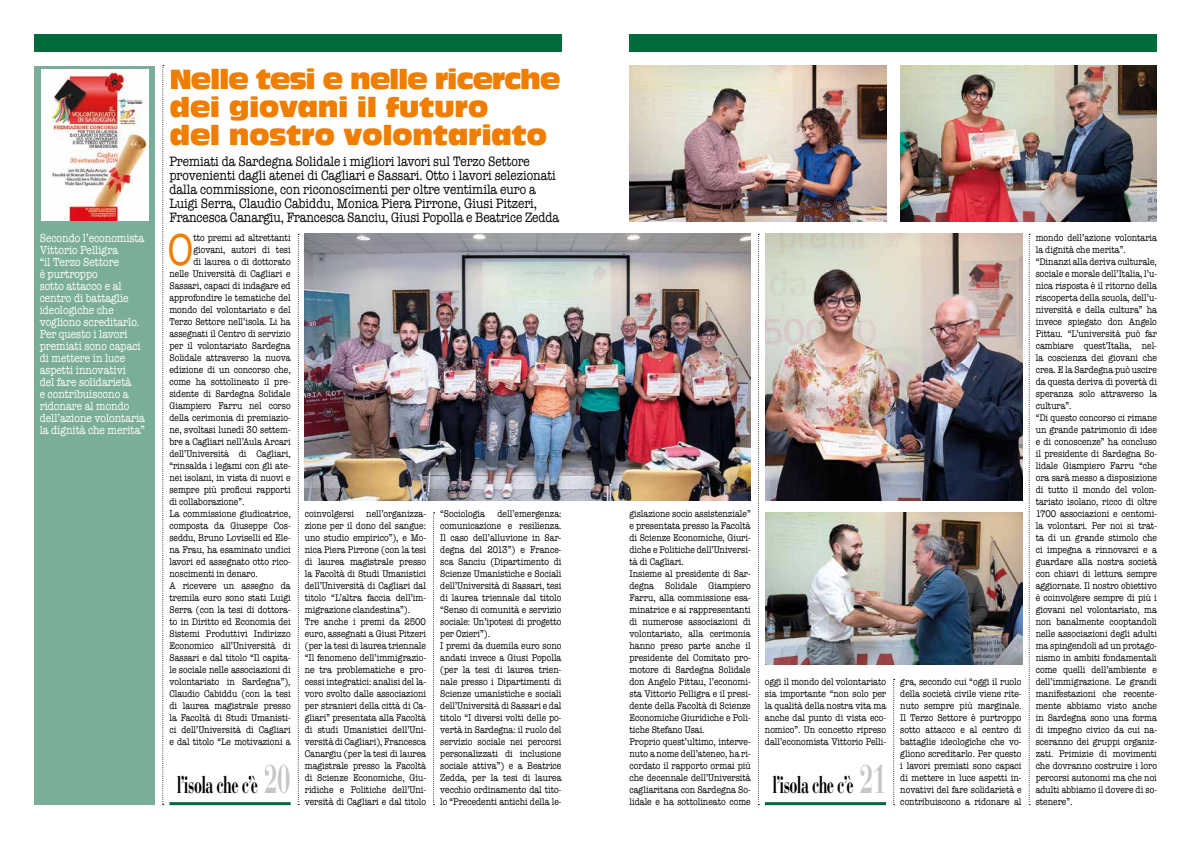
<style>
.page{position:relative;width:1191px;height:842px;background:#fff}
.page>*{position:absolute;margin:0;border:0;box-sizing:border-box;transform-origin:0 0}
.t1{font:45.7px "American Typewriter";color:#ef7d00;scale:.85 1}
.t2{font:27px/28px "Antique Olive Compact";letter-spacing:-.02em;color:#ef7d00}
.t3{font:700 24px "Bauer Bodoni";letter-spacing:-.045em;color:#000;scale:.6 1}
.t4{font:14px/14px "American Typewriter";color:#000;scale:.85 1}
.t5{font:12px/12px "American Typewriter";color:#fff;scale:.85 1}
.t6{font:10px/12px "American Typewriter";color:#000;scale:.85 1}
.s1{font-size:40px;color:#c6c6c6}
</style>
<div class="page">
<div style="left:34px;top:34px;width:527px;height:17px;background:#006a3b"></div>
<div style="left:629px;top:34px;width:528px;height:17px;background:#006a3b"></div>
<svg style="left:758px;top:234px;width:1px;height:571px"></svg>
<svg style="left:298px;top:234px;width:1px;height:571px"></svg>
<svg style="left:893px;top:679px;width:1px;height:126px"></svg>
<svg style="left:433px;top:512px;width:1px;height:293px"></svg>
<svg style="left:1028px;top:234px;width:2px;height:571px"></svg>
<hr style="left:169px;top:802px;width:122px;height:3px;background:#006a3b">
<svg style="left:162px;top:65px;width:2px;height:740px"></svg>
<hr style="left:765px;top:802px;width:121px;height:3px;background:#006a3b">
<div style="left:35px;top:66px;width:120px;height:739px;background:#7bae98"></div>
<img style="left:41px;top:70px;width:108px;height:151px">
<img style="left:305px;top:234px;width:445px;height:266px">
<img style="left:629px;top:65px;width:257px;height:157px">
<img style="left:766px;top:512px;width:256px;height:152px">
<img style="left:900px;top:65px;width:257px;height:157px">
<img style="left:765px;top:234px;width:257px;height:266px">
<p class="t5" style="left:40px;top:232px;width:125px">Secondo l’economista<br>Vittorio Pelligra<br>“il Terzo Settore<br>è purtroppo<br>sotto attacco e al centro di battaglie ideologiche che vogliono screditarlo.<br>Per questo i lavori premiati sono capaci di mettere in luce aspetti innovativi<br>del fare solidarietà<br>e contribuiscono a ridonare al mondo dell’azione volontaria la dignità che merita”</p>
<h2 class="t2" style="left:169px;top:63px;width:392px">Nelle tesi e nelle ricerche dei giovani il futuro<br>del nostro volontariato</h2>
<p class="t4" style="left:169px;top:153px;width:460px">Premiati da Sardegna Solidale i migliori lavori sul Terzo Settore provenienti dagli atenei di Cagliari e Sassari. Otto i lavori selezionati dalla commissione, con riconoscimenti per oltre ventimila euro a Luigi Serra, Claudio Cabiddu, Monica Piera Pirrone, Giusi Pitzeri, Francesca Canargiu, Francesca Sanciu, Giusi Popolla e Beatrice Zedda</p>
<h1 class="t1" style="left:168px;top:215px;width:31px">O</h1>
<p class="t6" style="left:193px;top:232px;width:116px">tto premi ad altrettanti</p>
<p class="t6" style="left:193px;top:244px;width:116px">giovani, autori di tesi</p>
<p class="t6" style="left:193px;top:256px;width:116px">di laurea o di dottorato</p>
<p class="t6" style="left:169px;top:268px;width:144px">nelle Università di Cagliari e</p>
<p class="t6" style="left:169px;top:280px;width:144px">Sassari, capaci di indagare ed</p>
<p class="t6" style="left:169px;top:292px;width:144px">approfondire le tematiche del</p>
<p class="t6" style="left:169px;top:304px;width:144px">mondo del volontariato e del</p>
<p class="t6" style="left:169px;top:316px;width:144px">Terzo Settore nell’isola. Li ha</p>
<p class="t6" style="left:169px;top:328px;width:144px">assegnati il Centro di servizio</p>
<p class="t6" style="left:169px;top:340px;width:144px">per il volontariato Sardegna</p>
<p class="t6" style="left:169px;top:352px;width:144px">Solidale attraverso la nuova</p>
<p class="t6" style="left:169px;top:364px;width:144px">edizione di un concorso che,</p>
<p class="t6" style="left:169px;top:376px;width:144px">come ha sottolineato il pre-</p>
<p class="t6" style="left:169px;top:388px;width:144px">sidente di Sardegna Solidale</p>
<p class="t6" style="left:169px;top:400px;width:144px">Giampiero Farru nel corso</p>
<p class="t6" style="left:169px;top:412px;width:144px">della cerimonia di premiazio-</p>
<p class="t6" style="left:169px;top:424px;width:144px">ne, svoltasi lunedì 30 settem-</p>
<p class="t6" style="left:169px;top:436px;width:144px">bre a Cagliari nell’Aula Arcari</p>
<p class="t6" style="left:169px;top:448px;width:144px">dell’Università di Cagliari,</p>
<p class="t6" style="left:169px;top:460px;width:144px">“rinsalda i legami con gli ate-</p>
<p class="t6" style="left:169px;top:472px;width:144px">nei isolani, in vista di nuovi e</p>
<p class="t6" style="left:169px;top:484px;width:144px">sempre più proficui rapporti</p>
<p class="t6" style="left:169px;top:496px;width:90px">di collaborazione”.</p>
<p class="t6" style="left:169px;top:508px;width:144px">La commissione giudicatrice,</p>
<p class="t6" style="left:169px;top:520px;width:144px">composta da Giuseppe Cos-</p>
<p class="t6" style="left:169px;top:532px;width:144px">seddu, Bruno Loviselli ed Ele-</p>
<p class="t6" style="left:169px;top:544px;width:144px">na Frau, ha esaminato undici</p>
<p class="t6" style="left:169px;top:556px;width:144px">lavori ed assegnato otto rico-</p>
<p class="t6" style="left:169px;top:568px;width:105px">noscimenti in denaro.</p>
<p class="t6" style="left:169px;top:580px;width:144px">A ricevere un assegno da</p>
<p class="t6" style="left:169px;top:592px;width:144px">tremila euro sono stati Luigi</p>
<p class="t6" style="left:169px;top:604px;width:144px">Serra (con la tesi di dottora-</p>
<p class="t6" style="left:169px;top:616px;width:144px">to in Diritto ed Economia dei</p>
<p class="t6" style="left:169px;top:628px;width:144px">Sistemi Produttivi Indirizzo</p>
<p class="t6" style="left:169px;top:640px;width:144px">Economico all’Università di</p>
<p class="t6" style="left:169px;top:652px;width:144px">Sassari e dal titolo “Il capita-</p>
<p class="t6" style="left:169px;top:664px;width:144px">le sociale nelle associazioni di</p>
<p class="t6" style="left:169px;top:676px;width:144px">volontariato in Sardegna”),</p>
<p class="t6" style="left:169px;top:688px;width:144px">Claudio Cabiddu (con la tesi</p>
<p class="t6" style="left:169px;top:700px;width:144px">di laurea magistrale presso</p>
<p class="t6" style="left:169px;top:712px;width:144px">la Facoltà di Studi Umanisti-</p>
<p class="t6" style="left:169px;top:724px;width:144px">ci dell’Università di Cagliari</p>
<p class="t6" style="left:169px;top:736px;width:144px">e dal titolo “Le motivazioni a</p>
<p class="t6" style="left:305px;top:508px;width:144px">coinvolgersi nell’organizza&shy;zione per il dono del sangue: uno studio empirico”), e Mo&shy;nica Piera Pirrone (con la tesi di laurea magistrale presso la Facoltà di Studi Umanistici dell’Università di Cagliari dal titolo “L’altra faccia dell’im&shy;migrazione clandestina”).<br>Tre anche i premi da 2500 euro, assegnati a Giusi Pitzeri (per la tesi di laurea triennale “Il fenomeno dell’immigrazio&shy;ne tra problematiche e pro&shy;cessi integratici: analisi del la&shy;voro svolto dalle associazioni per stranieri della città di Ca&shy;gliari” presentata alla Facoltà di studi Umanistici dell’Uni&shy;versità di Cagliari), Francesca<br>Canargiu (per la tesi di laurea magistrale presso la Facoltà di Scienze Economiche, Giu&shy;ridiche e Politiche dell’Uni&shy;versità di Cagliari e dal titolo</p>
<p class="t6" style="left:440px;top:508px;width:54px">“Sociologia</p>
<p class="t6" style="left:440px;top:508px;width:144px;text-indent:57px">dell’emergenza: comunicazione e resilienza.<br>Il caso dell’alluvione in Sar&shy;degna del 2013”) e France&shy;sca Sanciu (Dipartimento di<br>Scienze Umanistiche e Sociali dell’Università di Sassari, tesi di laurea triennale dal titolo “Senso di comunità e servizio sociale: Un’ipotesi di progetto per Ozieri”).<br>I premi da duemila euro sono andati invece a Giusi Popolla (per la tesi di laurea trien&shy;nale presso i Dipartimenti di<br>Scienze umanistiche e sociali dell’Università di Sassari e dal titolo “I diversi volti delle po&shy;vertà in Sardegna: il ruolo del servizio sociale nei percorsi personalizzati di inclusione sociale attiva”) e a Beatrice<br>Zedda, per la tesi di laurea vecchio ordinamento dal tito&shy;lo “Precedenti antichi della le-</p>
<p class="t6" style="left:629px;top:508px;width:144px">gislazione socio assistenziale” e presentata presso la Facoltà di Scienze Economiche, Giuri&shy;diche e Politiche dell’Universi&shy;tà di Cagliari.<br>Insieme al presidente di Sar&shy;degna Solidale Giampiero<br>Farru, alla commissione esa&shy;minatrice e ai rappresentanti di numerose associazioni di volontariato, alla cerimonia hanno preso parte anche il presidente del Comitato pro&shy;motore di Sardegna Solidale don Angelo Pittau, l’economi&shy;sta Vittorio Pelligra e il presi&shy;dente della Facoltà di Scienze<br>Economiche Giuridiche e Poli&shy;tiche Stefano Usai.<br>Proprio quest’ultimo, interve&shy;nuto a nome dell’ateneo, ha ri&shy;cordato il rapporto ormai più che decennale dell’Università cagliaritana con Sardegna So&shy;lidale e ha sottolineato come</p>
<p class="t6" style="left:765px;top:676px;width:144px;text-align:justify">oggi il mondo del volontariato sia importante “non solo per la qualità della nostra vita ma anche dal punto di vista eco&shy;nomico”. Un concetto ripreso dall’economista Vittorio Pelli-</p>
<p class="t6" style="left:900px;top:676px;width:144px;text-align:justify">gra, secondo cui “oggi il ruolo della società civile viene rite&shy;nuto sempre più marginale.<br>Il Terzo Settore è purtroppo sotto attacco e al centro di battaglie ideologiche che vo&shy;gliono screditarlo. Per questo i lavori premiati sono capaci di mettere in luce aspetti in&shy;novativi del fare solidarietà e contribuiscono a ridonare al</p>
<h3 class="t3" style="left:177px;top:770px;width:191px">l’isola che c’è <span class="s1">20</span></h3>
<h3 class="t3" style="left:772px;top:771px;width:191px">l’isola che c’è <span class="s1">21</span></h3>
<p class="t6" style="left:1035px;top:232px;width:144px">mondo dell’azione volontaria la dignità che merita”. “Dinanzi alla deriva culturale, sociale e morale dell’Italia, l’u&shy;nica risposta è il ritorno della riscoperta della scuola, dell’u&shy;niversità e della cultura” ha invece spiegato don Angelo<br>Pittau. “L’università può far cambiare quest’Italia, nel&shy;la coscienza dei giovani che crea. E la Sardegna può uscire da questa deriva di povertà di speranza solo attraverso la cultura”.<br>“Di questo concorso ci rimane un grande patrimonio di idee e di conoscenze” ha concluso il presidente di Sardegna So&shy;lidale Giampiero Farru “che ora sarà messo a disposizione di tutto il mondo del volon&shy;tariato isolano, ricco di oltre<br>1700 associazioni e centomi&shy;la volontari. Per noi si trat&shy;ta di un grande stimolo che ci impegna a rinnovarci e a guardare alla nostra società con chiavi di lettura sempre aggiornate. Il nostro obiettivo è coinvolgere sempre di più i giovani nel volontariato, ma non banalmente cooptandoli nelle associazioni degli adulti ma spingendoli ad un protago&shy;nismo in ambiti fondamentali come quelli dell’ambiente e dell’immigrazione. Le grandi manifestazioni che recente&shy;mente abbiamo visto anche in Sardegna sono una forma di impegno civico da cui na&shy;sceranno dei gruppi organiz&shy;zati. Primizie di movimenti che dovranno costruire i loro percorsi autonomi ma che noi adulti abbiamo il dovere di so&shy;stenere”.</p>
</div>
